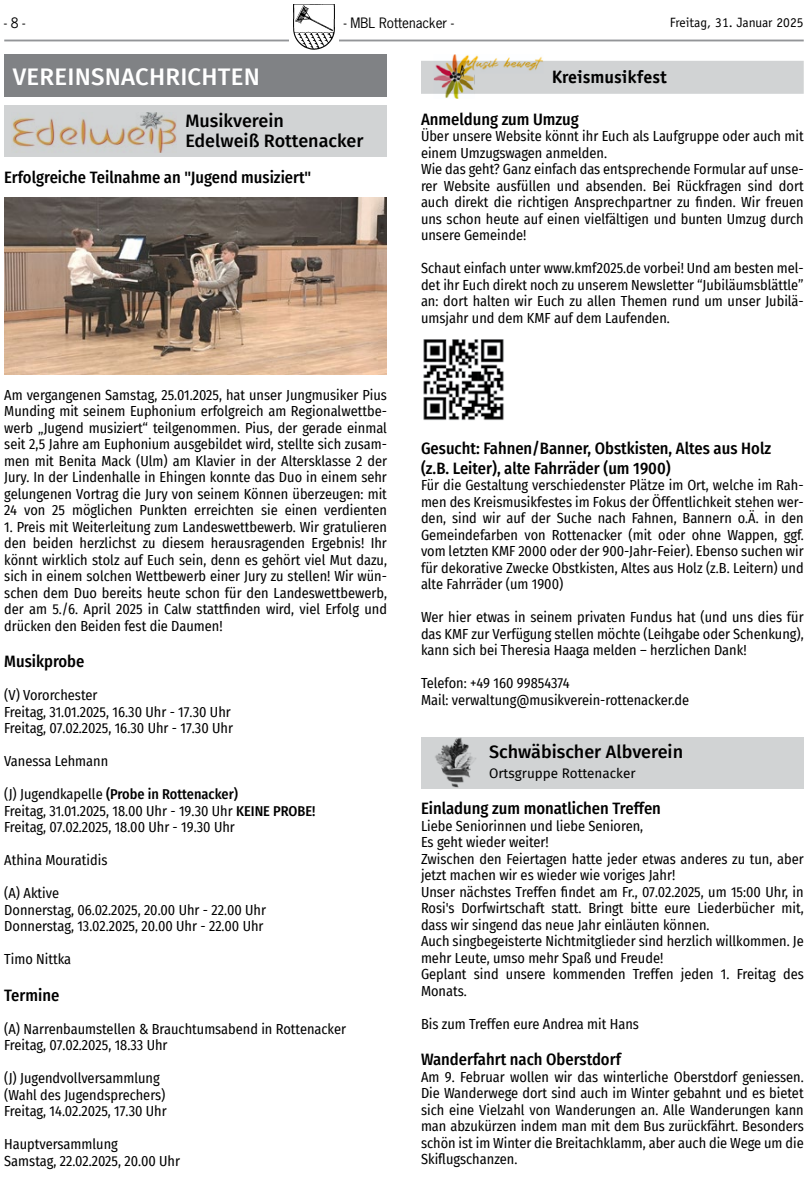
<style>
.page{position:relative;width:808px;height:1178px;background:#fff}
.page>*{position:absolute;margin:0;border:0;box-sizing:border-box;transform-origin:0 0}
.t1{font:500 24px "Fira Sans";letter-spacing:.01em;color:#fff}
.t2{font:500 18px/19.5px "Fira Sans";color:#000}
.t3{font:700 18px "Officina Sans";color:#000}
.t4{font:500 16.5px "Fira Sans Condensed";color:#000}
.Grundtext{font:14.25px/16.5px "Fira Sans Condensed";color:#000;text-align:justify}
.Grundtext-2{font:500 14.25px "Fira Sans Condensed";color:#000}
.t5{font:13.5px "Officina Sans";color:#000}
.t6{font:13.5px "Fira Sans";color:#000}
.t7{font:13.5px "News Gothic";color:#000}
.s1{font-weight:400}
.s2{font-weight:500}
</style>
<div class="page">
<hr style="left:4px;top:40px;width:800px;height:1px;background:#939598">
<img style="left:289px;top:4px;width:50px;height:46px">
<div style="left:4px;top:54px;width:383px;height:43px;background:#808285"></div>
<div style="left:4px;top:106px;width:383px;height:51px;background:#d1d3d4"></div>
<img style="left:12px;top:112px;width:165px;height:41px">
<img style="left:4px;top:198px;width:383px;height:176px">
<div style="left:421px;top:61px;width:383px;height:33px;background:#d1d3d4"></div>
<img style="left:434px;top:54px;width:109px;height:45px">
<img style="left:423px;top:339px;width:81px;height:81px">
<div style="left:421px;top:737px;width:383px;height:51px;background:#d1d3d4"></div>
<img style="left:435px;top:737px;width:41px;height:51px">
<p class="t7" style="left:4px;top:15px;width:23px">- 8 -</p>
<p class="t7" style="left:344px;top:15px;width:112px">- MBL Rottenacker -</p>
<p class="t5" style="left:670px;top:15px;width:135px">Freitag, 31. Januar 2025</p>
<p class="t1" style="left:13px;top:58px;width:249px">VEREINSNACHRICHTEN</p>
<p class="t2" style="left:185px;top:110px;width:180px">Musikverein<br>Edelweiß Rottenacker</p>
<p class="t4" style="left:4px;top:164px;width:308px">Erfolgreiche Teilnahme an "Jugend musiziert"</p>
<p class="t3" style="left:552px;top:65px;width:117px">Kreismusikfest</p>
<p class="t4" style="left:421px;top:106px;width:159px">Anmeldung zum Umzug</p>
<p class="Grundtext" style="left:421px;top:128px;width:384px">Über unsere Website könnt ihr Euch als Laufgruppe oder auch mit einem Umzugswagen anmelden.</p>
<p class="Grundtext" style="left:421px;top:161px;width:384px">Wie das geht? Ganz einfach das entsprechende Formular auf unse&shy;rer Website ausfüllen und absenden. Bei Rückfragen sind dort auch direkt die richtigen Ansprechpartner zu finden. Wir freuen uns schon heute auf einen vielfältigen und bunten Umzug durch unsere Gemeinde!</p>
<p class="Grundtext" style="left:421px;top:260px;width:384px">Schaut einfach unter www.kmf2025.de vorbei! Und am besten mel&shy;det ihr Euch direkt noch zu unserem Newsletter “Jubiläumsblättle” an: dort halten wir Euch zu allen Themen rund um unser Jubilä&shy;umsjahr und dem KMF auf dem Laufenden.</p>
<p class="Grundtext" style="left:4px;top:386px;width:384px">Am vergangenen Samstag, 25.01.2025, hat unser Jungmusiker Pius Munding mit seinem Euphonium erfolgreich am Regionalwettbe&shy;werb „Jugend musiziert“ teilgenommen. Pius, der gerade einmal seit 2,5 Jahre am Euphonium ausgebildet wird, stellte sich zusam&shy;men mit Benita Mack (Ulm) am Klavier in der Altersklasse 2 der Jury. In der Lindenhalle in Ehingen konnte das Duo in einem sehr gelungenen Vortrag die Jury von seinem Können überzeugen: mit 24 von 25 möglichen Punkten erreichten sie einen verdienten</p>
<p class="Grundtext" style="left:4px;top:518px;width:384px">1. Preis mit Weiterleitung zum Landeswettbewerb. Wir gratulieren den beiden herzlichst zu diesem herausragenden Ergebnis! Ihr könnt wirklich stolz auf Euch sein, denn es gehört viel Mut dazu, sich in einem solchen Wettbewerb einer Jury zu stellen! Wir wün&shy;schen dem Duo bereits heute schon für den Landeswettbewerb, der am 5./6. April 2025 in Calw stattfinden wird, viel Erfolg und drücken den Beiden fest die Daumen!</p>
<p class="t4" style="left:4px;top:648px;width:82px">Musikprobe</p>
<p class="Grundtext" style="left:4px;top:686px;width:95px">(V) Vororchester</p>
<p class="Grundtext" style="left:4px;top:703px;width:228px">Freitag, 31.01.2025, 16.30 Uhr - 17.30 Uhr</p>
<p class="Grundtext" style="left:4px;top:719px;width:230px">Freitag, 07.02.2025, 16.30 Uhr - 17.30 Uhr</p>
<p class="Grundtext" style="left:4px;top:752px;width:105px">Vanessa Lehmann</p>
<p class="Grundtext-2" style="left:4px;top:783px;width:235px"><span class="s1">(J) Jugendkapelle</span> (Probe in Rottenacker)</p>
<p class="Grundtext" style="left:4px;top:802px;width:313px">Freitag, 31.01.2025, 18.00 Uhr - 19.30 Uhr <span class="s2">KEINE PROBE!</span></p>
<p class="Grundtext" style="left:4px;top:818px;width:232px">Freitag, 07.02.2025, 18.00 Uhr - 19.30 Uhr</p>
<p class="Grundtext" style="left:4px;top:851px;width:105px">Athina Mouratidis</p>
<p class="Grundtext" style="left:4px;top:884px;width:56px">(A) Aktive</p>
<p class="Grundtext" style="left:4px;top:901px;width:263px">Donnerstag, 06.02.2025, 20.00 Uhr - 22.00 Uhr</p>
<p class="Grundtext" style="left:4px;top:917px;width:261px">Donnerstag, 13.02.2025, 20.00 Uhr - 22.00 Uhr</p>
<p class="Grundtext" style="left:4px;top:950px;width:68px">Timo Nittka</p>
<p class="t4" style="left:4px;top:981px;width:57px">Termine</p>
<p class="Grundtext" style="left:4px;top:1020px;width:343px">(A) Narrenbaumstellen &amp; Brauchtumsabend in Rottenacker</p>
<p class="Grundtext" style="left:4px;top:1036px;width:165px">Freitag, 07.02.2025, 18.33 Uhr</p>
<p class="Grundtext" style="left:4px;top:1069px;width:157px">(J) Jugendvollversammlung</p>
<p class="Grundtext" style="left:4px;top:1086px;width:163px">(Wahl des Jugendsprechers)</p>
<p class="Grundtext" style="left:4px;top:1102px;width:164px">Freitag, 14.02.2025, 17.30 Uhr</p>
<p class="Grundtext" style="left:4px;top:1135px;width:115px">Hauptversammlung</p>
<p class="Grundtext" style="left:4px;top:1152px;width:177px">Samstag, 22.02.2025, 20.00 Uhr</p>
<p class="t4" style="left:421px;top:435px;width:352px">Gesucht: Fahnen/Banner, Obstkisten, Altes aus Holz</p>
<p class="t4" style="left:421px;top:455px;width:251px">(z.B. Leiter), alte Fahrräder (um 1900)</p>
<p class="Grundtext" style="left:421px;top:477px;width:384px">Für die Gestaltung verschiedenster Plätze im Ort, welche im Rah&shy;men des Kreismusikfestes im Fokus der Öffentlichkeit stehen wer&shy;den, sind wir auf der Suche nach Fahnen, Bannern o.Ä. in den Gemeindefarben von Rottenacker (mit oder ohne Wappen, ggf. vom letzten KMF 2000 oder der 900-Jahr-Feier). Ebenso suchen wir für dekorative Zwecke Obstkisten, Altes aus Holz (z.B. Leitern) und alte Fahrräder (um 1900)</p>
<p class="Grundtext" style="left:421px;top:609px;width:384px">Wer hier etwas in seinem privaten Fundus hat (und uns dies für das KMF zur Verfügung stellen möchte (Leihgabe oder Schenkung), kann sich bei Theresia Haaga melden – herzlichen Dank!</p>
<p class="Grundtext" style="left:421px;top:675px;width:150px">Telefon: +49 160 99854374</p>
<p class="Grundtext" style="left:421px;top:691px;width:270px">Mail: verwaltung@musikverein-rottenacker.de</p>
<p class="t2" style="left:489px;top:741px;width:196px">Schwäbischer Albverein</p>
<p class="t6" style="left:489px;top:763px;width:148px">Ortsgruppe Rottenacker</p>
<p class="t4" style="left:421px;top:795px;width:241px">Einladung zum monatlichen Treffen</p>
<p class="Grundtext" style="left:421px;top:817px;width:224px">Liebe Seniorinnen und liebe Senioren,</p>
<p class="Grundtext" style="left:421px;top:834px;width:129px">Es geht wieder weiter!</p>
<p class="Grundtext" style="left:421px;top:850px;width:384px">Zwischen den Feiertagen hatte jeder etwas anderes zu tun, aber jetzt machen wir es wieder wie voriges Jahr!</p>
<p class="Grundtext" style="left:421px;top:883px;width:384px">Unser nächstes Treffen findet am Fr., 07.02.2025, um 15:00 Uhr, in Rosi's Dorfwirtschaft statt. Bringt bitte eure Liederbücher mit, dass wir singend das neue Jahr einläuten können.</p>
<p class="Grundtext" style="left:421px;top:933px;width:384px">Auch singbegeisterte Nichtmitglieder sind herzlich willkommen. Je mehr Leute, umso mehr Spaß und Freude!</p>
<p class="Grundtext" style="left:421px;top:966px;width:384px">Geplant sind unsere kommenden Treffen jeden 1. Freitag des<br>Monats.</p>
<p class="Grundtext" style="left:421px;top:1015px;width:220px">Bis zum Treffen eure Andrea mit Hans</p>
<p class="t4" style="left:421px;top:1046px;width:201px">Wanderfahrt nach Oberstdorf</p>
<p class="Grundtext" style="left:421px;top:1068px;width:384px">Am 9. Februar wollen wir das winterliche Oberstdorf geniessen.<br>Die Wanderwege dort sind auch im Winter gebahnt und es bietet sich eine Vielzahl von Wanderungen an. Alle Wanderungen kann man abzukürzen indem man mit dem Bus zurückfährt. Besonders schön ist im Winter die Breitachklamm, aber auch die Wege um die Skiflugschanzen.</p>
</div>
